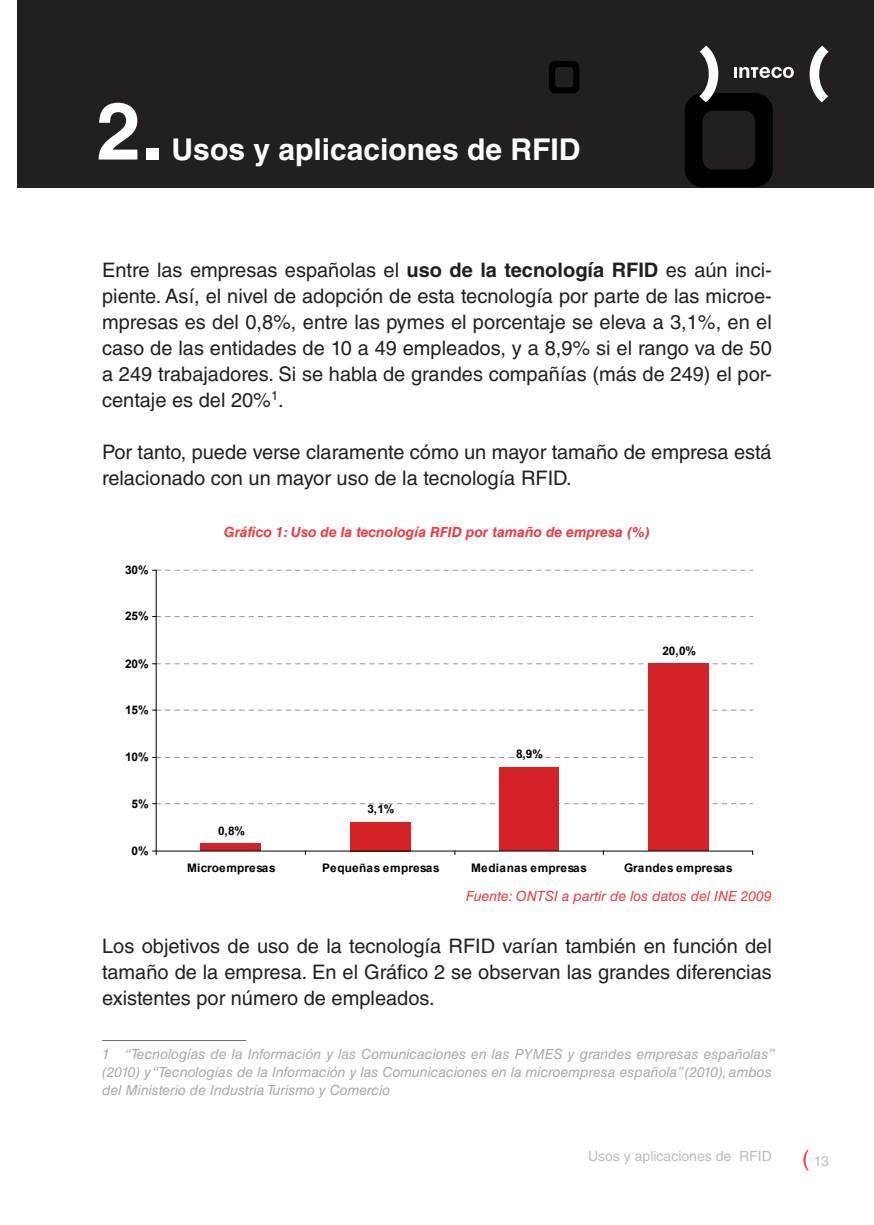
<style>
.page{position:relative;width:874px;height:1225px;background:#fff}
.page>*{position:absolute;margin:0;border:0;box-sizing:border-box;transform-origin:0 0}
.t1{font:700 80px "Helvetica LT Std";color:#fff}
.t2{font:700 30px "Helvetica LT Std";color:#fff}
.t3{font:20px/26px "Helvetica LT Std";color:#231f20;text-align:justify}
.t4{font:italic 14px/18px "Helvetica LT Std";color:#a8a9ad}
.t5{font:italic 700 14px "Helvetica LT Std";color:#ee3a41}
.t6{font:italic 14px "Helvetica LT Std";color:#ee3a41}
.t7{font:14px "Helvetica LT Std";color:#bcbdc0}
.t8{font:700 11.8px "Arial";letter-spacing:.01em;color:#000}
.t9{font:700 11.8px "Arial";letter-spacing:.035em;color:#000}
.s1{font-weight:700}
.s2{font-size:22px;color:#ee3a41}
</style>
<div class="page">
<div style="left:17px;top:0;width:856px;height:187px;background:#231f20"></div>
<svg style="left:549px;top:61px;width:30px;height:32px"></svg>
<svg style="left:684px;top:46px;width:109px;height:141px"></svg>
<svg style="left:809px;top:46px;width:19px;height:56px"></svg>
<hr style="left:102px;top:1040px;width:144px;height:1px;background:#6c6d70">
<div style="left:201px;top:843px;width:60px;height:8px;background:#d52227"></div>
<div style="left:350px;top:822px;width:60px;height:29px;background:#d52227"></div>
<div style="left:499px;top:767px;width:59px;height:84px;background:#d52227"></div>
<div style="left:647px;top:664px;width:60px;height:187px;background:#d52227"></div>
<hr style="left:156px;top:570px;width:1px;height:281px;background:#000">
<svg style="left:152px;top:803px;width:600px;height:1px"></svg>
<svg style="left:152px;top:757px;width:600px;height:1px"></svg>
<svg style="left:152px;top:710px;width:600px;height:1px"></svg>
<svg style="left:152px;top:663px;width:600px;height:1px"></svg>
<svg style="left:152px;top:616px;width:600px;height:1px"></svg>
<svg style="left:152px;top:570px;width:600px;height:1px"></svg>
<hr style="left:156px;top:850px;width:596px;height:1px;background:#000">
<svg style="left:152px;top:850px;width:5px;height:4px"></svg>
<h1 class="t1" style="left:96px;top:83px;width:68px">2.</h1>
<h1 class="t2" style="left:171px;top:131px;width:410px">usos y aplicaciones de RFID</h1>
<p class="t3" style="left:102px;top:257px;width:671px">Entre las empresas españolas el <span class="s1">uso de la tecnología RFID</span> es aún inci&shy;piente. Así, el nivel de adopción de esta tecnología por parte de las microe&shy;mpresas es del 0,8%, entre las pymes el porcentaje se eleva a 3,1%, en el caso de las entidades de 10 a 49 empleados, y a 8,9% si el rango va de 50 a 249 trabajadores. Si se habla de grandes compañías (más de 249) el por&shy;centaje es del 20%<sup>1</sup>.</p>
<p class="t3" style="left:102px;top:439px;width:670px">Por tanto, puede verse claramente cómo un mayor tamaño de empresa está relacionado con un mayor uso de la tecnología RFID.</p>
<p class="t5" style="left:224px;top:524px;width:427px">Gráfico 1: Uso de la tecnología RFID por tamaño de empresa (%)</p>
<p class="t8" style="left:125px;top:562px;width:25px">30%</p>
<p class="t8" style="left:125px;top:608px;width:25px">25%</p>
<p class="t8" style="left:125px;top:655px;width:25px">20%</p>
<p class="t8" style="left:125px;top:702px;width:25px">15%</p>
<p class="t8" style="left:125px;top:749px;width:25px">10%</p>
<p class="t8" style="left:132px;top:795px;width:18px">5%</p>
<p class="t8" style="left:132px;top:843px;width:18px">0%</p>
<p class="t8" style="left:218px;top:823px;width:28px">0,8%</p>
<p class="t8" style="left:367px;top:801px;width:28px">3,1%</p>
<p class="t8" style="left:515px;top:746px;width:28px">8,9%</p>
<p class="t8" style="left:662px;top:643px;width:35px">20,0%</p>
<p class="t8" style="left:187px;top:860px;width:90px">Microempresas</p>
<p class="t8" style="left:322px;top:860px;width:119px">Pequeñas empresas</p>
<p class="t9" style="left:471px;top:860px;width:117px">Medianas empresas</p>
<p class="t8" style="left:624px;top:860px;width:110px">Grandes empresas</p>
<p class="t6" style="left:465px;top:888px;width:307px">Fuente: ONTSI a partir de los datos del INE 2009</p>
<p class="t3" style="left:102px;top:933px;width:671px">Los objetivos de uso de la tecnología RFID varían también en función del tamaño de la empresa. En el Gráfico 2 se observan las grandes diferencias existentes por número de empleados.</p>
<p class="t4" style="left:102px;top:1044px;width:673px">1 “Tecnologías de la Información y las Comunicaciones en las PYMES y grandes empresas españolas” (2010) y “Tecnologías de la Información y las Comunicaciones en la microempresa española” (2010), ambos del Ministerio de Industria Turismo y Comercio</p>
<p class="t7" style="left:587px;top:1148px;width:185px">Usos y aplicaciones de RFID</p>
<p class="t7" style="left:801px;top:1152px;width:28px"><span class="s2">(</span> 13</p>
</div>
